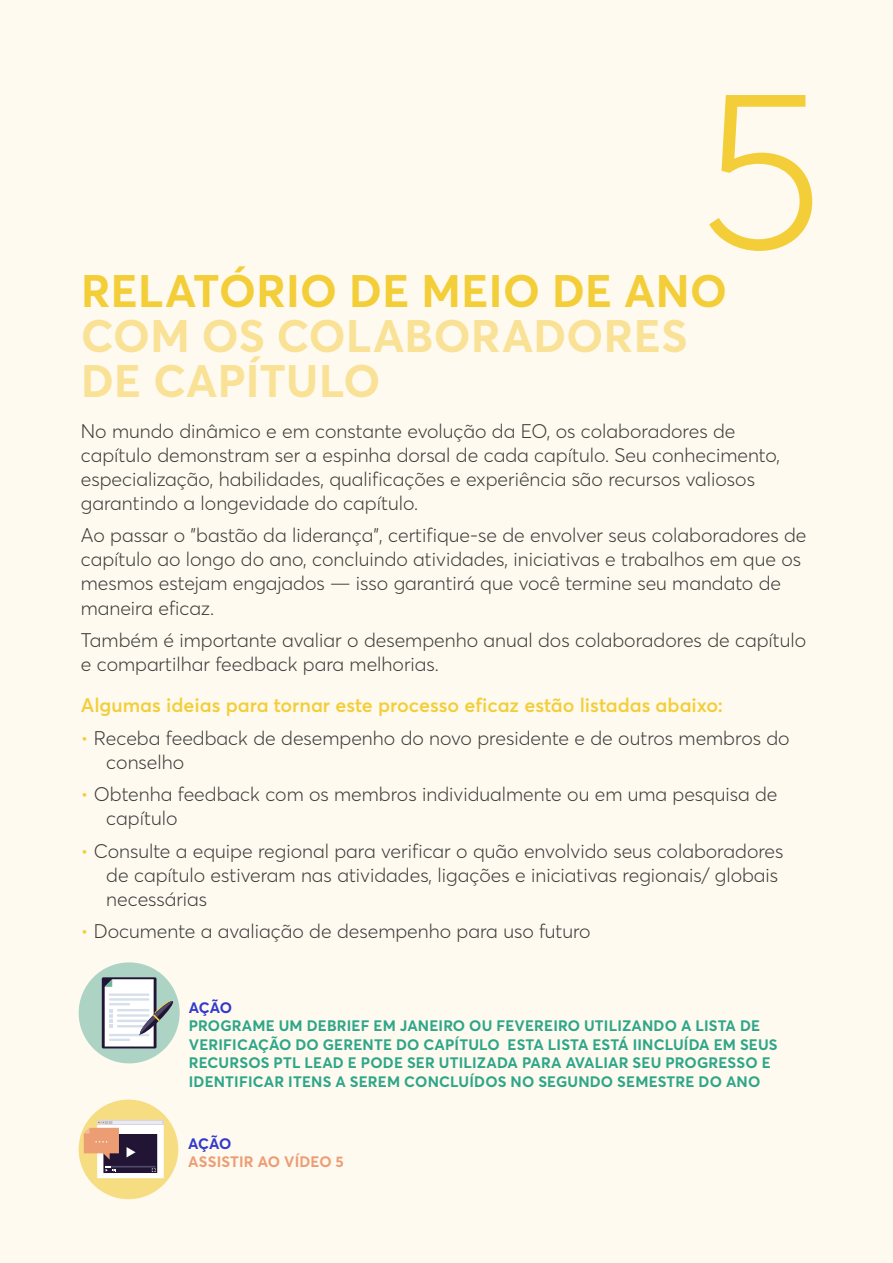
<style>
.page{position:relative;width:893px;height:1263px;background:#fefaef}
.page>*{position:absolute;margin:0;border:0;box-sizing:border-box;transform-origin:0 0}
.t1{font:300 225px "Averta PE";color:#f3ce39}
.t2{font:700 45px/45px "Averta PE";letter-spacing:.01em;color:#f9e195}
.t3{font:700 45px "Averta PE";letter-spacing:.01em;color:#f3ce39}
.t4{font:300 19.5px/24px "Averta PE";color:#3c3c3b}
.t5{font:600 19.5px "Averta PE";color:#f3ce39}
.t6{font:700 15px/18.8px "Averta PE";letter-spacing:.01em;color:#2ea689}
.t7{font:700 15px "Averta PE";letter-spacing:.01em;color:#ed9d74}
.t8{font:700 15px "Averta PE";letter-spacing:-.025em;color:#3239cb}
.s1{color:#f3ce39}
</style>
<div class="page">
<div style="left:79px;top:962px;width:101px;height:101px;background:#add3c4;border-radius:50%"></div>
<svg style="left:102px;top:977px;width:55px;height:71px"></svg>
<svg style="left:105px;top:979px;width:69px;height:67px"></svg>
<div style="left:79px;top:1099px;width:99px;height:100px;background:#f7dd81;border-radius:50%"></div>
<div style="left:97px;top:1120px;width:67px;height:5px;background:#dad6dd"></div>
<svg style="left:84px;top:1121px;width:80px;height:57px;background:#a68f8c"></svg>
<h1 class="t1" style="left:700px;top:17px;width:123px">5</h1>
<h2 class="t3" style="left:81px;top:259px;width:647px">RELATÓRIO DE MEIO DE ANO</h2>
<h2 class="t2" style="left:81px;top:311px;width:608px">COM OS COLABORADORES<br>DE CAPÍTULO</h2>
<p class="t4" style="left:81px;top:418px;width:701px">No mundo dinâmico e em constante evolução da EO, os colaboradores de capítulo demonstram ser a espinha dorsal de cada capítulo. Seu conhecimento, especialização, habilidades, qualificações e experiência são recursos valiosos garantindo a longevidade do capítulo.</p>
<p class="t4" style="left:81px;top:523px;width:727px">Ao passar o "bastão da liderança", certifique-se de envolver seus colaboradores de capítulo ao longo do ano, concluindo atividades, iniciativas e trabalhos em que os mesmos estejam engajados — isso garantirá que você termine seu mandato de maneira eficaz.</p>
<p class="t4" style="left:81px;top:627px;width:727px">Também é importante avaliar o desempenho anual dos colaboradores de capítulo e compartilhar feedback para melhorias.</p>
<p class="t5" style="left:81px;top:691px;width:644px">Algumas ideias para tornar este processo eficaz estão listadas abaixo:</p>
<p class="t4" style="left:106px;top:725px;width:685px;text-indent:-26px"><span class="s1">•</span> Receba feedback de desempenho do novo presidente e de outros membros do conselho</p>
<p class="t4" style="left:106px;top:781px;width:673px;text-indent:-26px"><span class="s1">•</span> Obtenha feedback com os membros individualmente ou em uma pesquisa de capítulo</p>
<p class="t4" style="left:106px;top:838px;width:679px;text-indent:-26px"><span class="s1">•</span> Consulte a equipe regional para verificar o quão envolvido seus colaboradores de capítulo estiveram nas atividades, ligações e iniciativas regionais/ globais necessárias</p>
<p class="t4" style="left:81px;top:918px;width:511px"><span class="s1">•</span> Documente a avaliação de desempenho para uso futuro</p>
<p class="t8" style="left:189px;top:997px;width:45px">AÇÃO</p>
<p class="t6" style="left:189px;top:1015px;width:590px">PROGRAME UM DEBRIEF EM JANEIRO OU FEVEREIRO UTILIZANDO A LISTA DE VERIFICAÇÃO DO GERENTE DO CAPÍTULO ESTA LISTA ESTÁ IINCLUÍDA EM SEUS RECURSOS PTL LEAD E PODE SER UTILIZADA PARA AVALIAR SEU PROGRESSO E IDENTIFICAR ITENS A SEREM CONCLUÍDOS NO SEGUNDO SEMESTRE DO ANO</p>
<p class="t8" style="left:188px;top:1133px;width:45px">AÇÃO</p>
<p class="t7" style="left:188px;top:1151px;width:157px">ASSISTIR AO VÍDEO 5</p>
</div>
